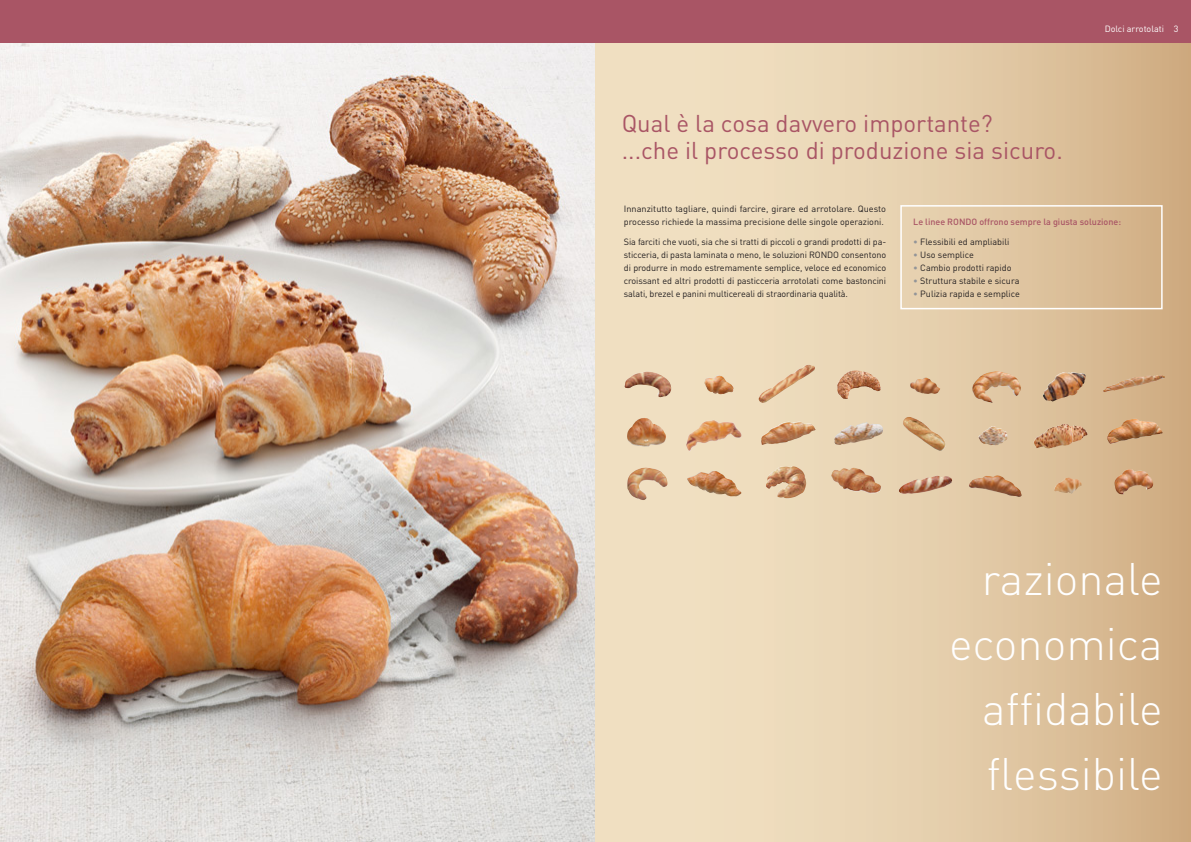
<style>
.page{position:relative;width:1191px;height:842px;background:#fff}
.page>*{position:absolute;margin:0;border:0;box-sizing:border-box;transform-origin:0 0}
.t1{font:300 45px/65px "DIN Pro";color:#fff;text-align:right}
.t2{font:24px/27px "DIN Pro";color:#a95565}
.t3{font:9px/13px "DIN Pro";color:#231f20}
.t4{font:500 9px "DIN Pro";color:#a95565}
.t5{font:9px "DIN Pro";color:#fff}
.s1{color:#939598}
</style>
<div class="page">
<img style="left:0;top:43px;width:595px;height:799px">
<div style="left:595px;top:0;width:596px;height:842px;background:linear-gradient(to right,#f6e9cd,#d3b28a)"></div>
<div style="left:0;top:0;width:1191px;height:43px;background:#a95565"></div>
<div style="left:900px;top:205px;width:262px;height:104px;border:2px solid #fff"></div>
<img style="left:623px;top:371px;width:48px;height:27px">
<img style="left:627px;top:467px;width:40px;height:33px">
<img style="left:625px;top:417px;width:42px;height:30px">
<img style="left:927px;top:378px;width:13px;height:14px">
<img style="left:898px;top:476px;width:54px;height:15px">
<img style="left:902px;top:416px;width:44px;height:35px">
<img style="left:687px;top:471px;width:54px;height:25px">
<img style="left:686px;top:419px;width:55px;height:33px">
<img style="left:704px;top:374px;width:30px;height:20px">
<img style="left:968px;top:475px;width:54px;height:22px">
<img style="left:978px;top:426px;width:22px;height:12px">
<img style="left:971px;top:371px;width:50px;height:32px">
<img style="left:831px;top:467px;width:50px;height:27px">
<img style="left:855px;top:422px;width:28px;height:21px">
<img style="left:837px;top:376px;width:5px;height:17px">
<img style="left:1042px;top:372px;width:44px;height:30px">
<img style="left:1033px;top:426px;width:25px;height:17px">
<img style="left:1064px;top:479px;width:17px;height:15px">
<img style="left:765px;top:466px;width:41px;height:32px">
<img style="left:761px;top:422px;width:54px;height:23px">
<img style="left:758px;top:364px;width:58px;height:40px">
<img style="left:1107px;top:418px;width:55px;height:26px">
<img style="left:1114px;top:469px;width:39px;height:25px">
<img style="left:1102px;top:375px;width:63px;height:17px">
<h2 class="t2" style="left:621px;top:112px;width:442px">Qual è la cosa davvero importante?<br>...che il processo di produzione sia sicuro.</h2>
<p class="t5" style="left:1104px;top:26px;width:75px">Dolci arrotolati 3</p>
<p class="t3" style="left:624px;top:203px;width:264px">Innanzitutto tagliare, quindi farcire, girare ed arrotolare. Questo processo richiede la massima precisione delle singole operazioni.</p>
<p class="t3" style="left:624px;top:236px;width:264px;text-align:justify">Sia farciti che vuoti, sia che si tratti di piccoli o grandi prodotti di pa&shy;sticceria, di pasta laminata o meno, le soluzioni RONDO consentono di produrre in modo estremamente semplice, veloce ed economico croissant ed altri prodotti di pasticceria arrotolati come bastoncini salati, brezel e panini multicereali di straordinaria qualità.</p>
<p class="t4" style="left:913px;top:219px;width:209px">Le linee RONDO offrono sempre la giusta soluzione:</p>
<p class="t3" style="left:913px;top:236px;width:98px"><span class="s1">•</span> Flessibili ed ampliabili</p>
<p class="t3" style="left:913px;top:249px;width:62px"><span class="s1">•</span> Uso semplice</p>
<p class="t3" style="left:913px;top:262px;width:100px"><span class="s1">•</span> Cambio prodotti rapido</p>
<p class="t3" style="left:913px;top:275px;width:108px"><span class="s1">•</span> Struttura stabile e sicura</p>
<p class="t3" style="left:913px;top:288px;width:108px"><span class="s1">•</span> Pulizia rapida e semplice</p>
<h1 class="t1" style="left:949px;top:552px;width:215px">razionale economica affidabile flessibile</h1>
</div>
